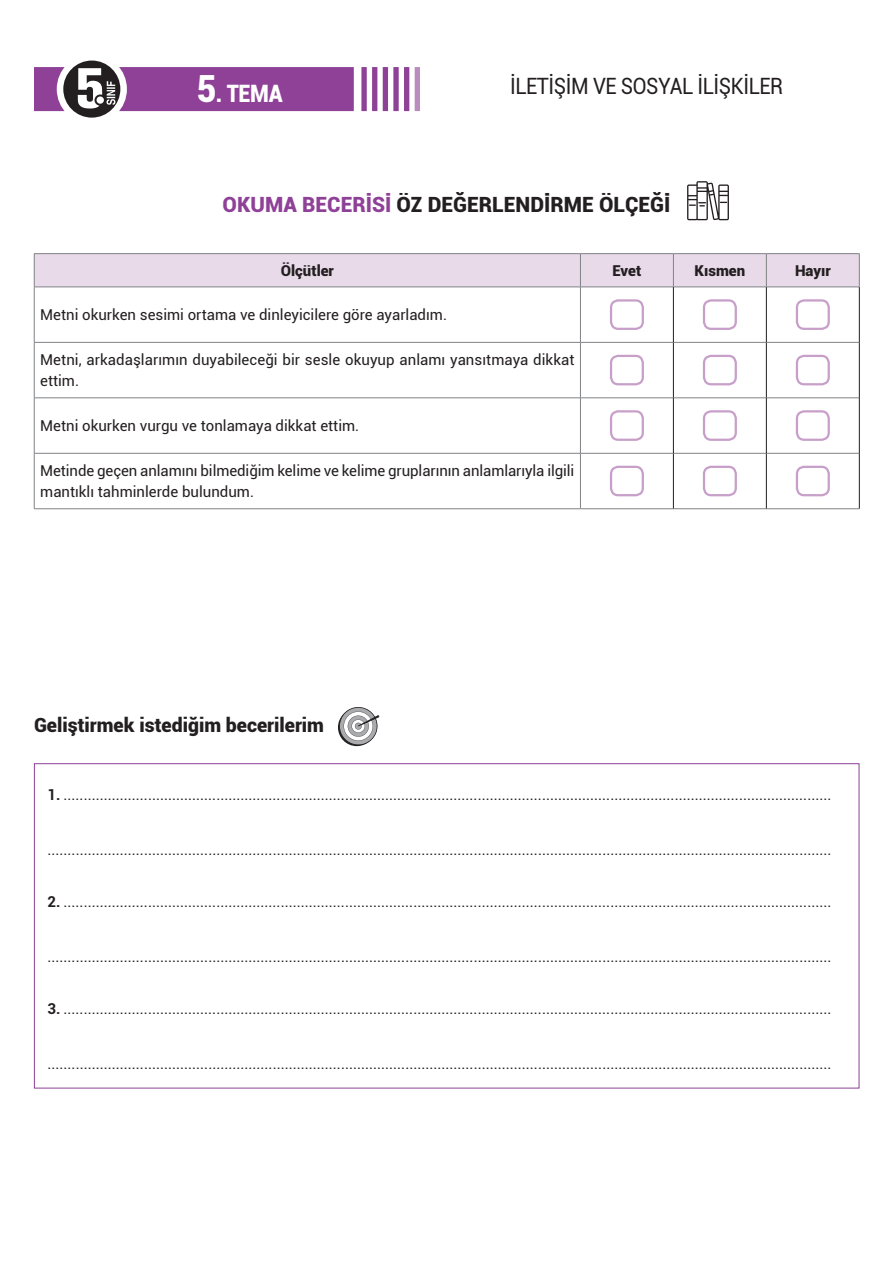
<style>
.page{position:relative;width:893px;height:1263px;background:#fff}
.page>*{position:absolute;margin:0;border:0;box-sizing:border-box;transform-origin:0 0}
.t1{font:900 24px "Roboto";color:#fff;scale:.9 1}
.t2{font:22.5px "Roboto";letter-spacing:-.02em;color:#231f20;scale:.9 1}
.t3{font:900 21px "Roboto";color:#231f20}
.t4{font:900 19.5px "Roboto";color:#231f20}
.t5{font:15px/21px "Roboto";color:#231f20}
.t6{font:900 15px "Roboto";color:#231f20}
.s1{font-size:37.5px}
.s2{color:#8e4197}
.s3{font-weight:700}
</style>
<div class="page">
<div style="left:35px;top:254px;width:824px;height:33px;background:#e9daea"></div>
<svg style="left:35px;top:288px;width:824px;height:220px"></svg>
<hr style="left:34px;top:253px;width:546px;height:1px;background:#808285">
<hr style="left:34px;top:254px;width:1px;height:33px;background:#808285">
<hr style="left:580px;top:253px;width:93px;height:1px;background:#808285">
<hr style="left:580px;top:254px;width:1px;height:33px;background:#808285">
<hr style="left:673px;top:253px;width:93px;height:1px;background:#808285">
<hr style="left:673px;top:254px;width:1px;height:33px;background:#808285">
<hr style="left:766px;top:253px;width:93px;height:1px;background:#808285">
<hr style="left:766px;top:254px;width:1px;height:33px;background:#808285">
<hr style="left:859px;top:254px;width:1px;height:33px;background:#808285">
<hr style="left:34px;top:287px;width:546px;height:1px;background:#808285">
<hr style="left:580px;top:287px;width:93px;height:1px;background:#808285">
<hr style="left:580px;top:287px;width:1px;height:55px;background:#808285">
<hr style="left:673px;top:287px;width:93px;height:1px;background:#808285">
<hr style="left:766px;top:287px;width:93px;height:1px;background:#808285">
<hr style="left:34px;top:342px;width:546px;height:1px;background:#808285">
<hr style="left:580px;top:342px;width:93px;height:1px;background:#808285">
<hr style="left:580px;top:343px;width:1px;height:55px;background:#808285">
<hr style="left:673px;top:342px;width:93px;height:1px;background:#808285">
<hr style="left:766px;top:342px;width:93px;height:1px;background:#808285">
<hr style="left:34px;top:398px;width:546px;height:1px;background:#808285">
<hr style="left:580px;top:398px;width:93px;height:1px;background:#808285">
<hr style="left:580px;top:398px;width:1px;height:55px;background:#808285">
<hr style="left:673px;top:398px;width:93px;height:1px;background:#808285">
<hr style="left:766px;top:398px;width:93px;height:1px;background:#808285">
<hr style="left:34px;top:453px;width:546px;height:1px;background:#808285">
<hr style="left:580px;top:453px;width:93px;height:1px;background:#808285">
<hr style="left:580px;top:453px;width:1px;height:55px;background:#808285">
<hr style="left:673px;top:453px;width:93px;height:1px;background:#808285">
<hr style="left:766px;top:453px;width:93px;height:1px;background:#808285">
<hr style="left:34px;top:508px;width:546px;height:1px;background:#808285">
<hr style="left:580px;top:508px;width:93px;height:1px;background:#808285">
<hr style="left:673px;top:508px;width:93px;height:1px;background:#808285">
<hr style="left:766px;top:508px;width:93px;height:1px;background:#808285">
<hr style="left:673px;top:287px;width:1px;height:55px;background:#231f20">
<hr style="left:766px;top:287px;width:1px;height:55px;background:#231f20">
<hr style="left:859px;top:287px;width:1px;height:55px;background:#231f20">
<hr style="left:673px;top:343px;width:1px;height:55px;background:#231f20">
<hr style="left:766px;top:343px;width:1px;height:55px;background:#231f20">
<hr style="left:859px;top:342px;width:1px;height:56px;background:#231f20">
<hr style="left:673px;top:398px;width:1px;height:55px;background:#231f20">
<hr style="left:766px;top:398px;width:1px;height:55px;background:#231f20">
<hr style="left:859px;top:398px;width:1px;height:55px;background:#231f20">
<hr style="left:673px;top:453px;width:1px;height:55px;background:#231f20">
<hr style="left:766px;top:453px;width:1px;height:55px;background:#231f20">
<hr style="left:859px;top:453px;width:1px;height:55px;background:#231f20">
<hr style="left:34px;top:287px;width:1px;height:55px;background:#808285">
<hr style="left:34px;top:343px;width:1px;height:55px;background:#808285">
<hr style="left:34px;top:398px;width:1px;height:55px;background:#808285">
<hr style="left:34px;top:453px;width:1px;height:55px;background:#808285">
<div style="left:611px;top:300px;width:32px;height:29px;background:#fff;border-radius:7px"></div>
<div style="left:610px;top:299px;width:34px;height:31px;border:2px solid #c79fc9;border-radius:7px"></div>
<div style="left:704px;top:300px;width:32px;height:29px;background:#fff;border-radius:7px"></div>
<div style="left:703px;top:299px;width:34px;height:31px;border:2px solid #c79fc9;border-radius:7px"></div>
<div style="left:797px;top:300px;width:32px;height:29px;background:#fff;border-radius:7px"></div>
<div style="left:796px;top:299px;width:34px;height:31px;border:2px solid #c79fc9;border-radius:7px"></div>
<div style="left:611px;top:356px;width:32px;height:28px;background:#fff;border-radius:7px"></div>
<div style="left:610px;top:355px;width:34px;height:30px;border:2px solid #c79fc9;border-radius:7px"></div>
<div style="left:704px;top:356px;width:32px;height:28px;background:#fff;border-radius:7px"></div>
<div style="left:703px;top:355px;width:34px;height:30px;border:2px solid #c79fc9;border-radius:7px"></div>
<div style="left:797px;top:356px;width:32px;height:28px;background:#fff;border-radius:7px"></div>
<div style="left:796px;top:355px;width:34px;height:30px;border:2px solid #c79fc9;border-radius:7px"></div>
<div style="left:611px;top:411px;width:32px;height:29px;background:#fff;border-radius:7px"></div>
<div style="left:610px;top:410px;width:34px;height:31px;border:2px solid #c79fc9;border-radius:7px"></div>
<div style="left:704px;top:411px;width:32px;height:29px;background:#fff;border-radius:7px"></div>
<div style="left:703px;top:410px;width:34px;height:31px;border:2px solid #c79fc9;border-radius:7px"></div>
<div style="left:797px;top:411px;width:32px;height:29px;background:#fff;border-radius:7px"></div>
<div style="left:796px;top:410px;width:34px;height:31px;border:2px solid #c79fc9;border-radius:7px"></div>
<div style="left:611px;top:467px;width:32px;height:28px;background:#fff;border-radius:7px"></div>
<div style="left:610px;top:466px;width:34px;height:30px;border:2px solid #c79fc9;border-radius:7px"></div>
<div style="left:704px;top:467px;width:32px;height:28px;background:#fff;border-radius:7px"></div>
<div style="left:703px;top:466px;width:34px;height:30px;border:2px solid #c79fc9;border-radius:7px"></div>
<div style="left:797px;top:467px;width:32px;height:28px;background:#fff;border-radius:7px"></div>
<div style="left:796px;top:466px;width:34px;height:30px;border:2px solid #c79fc9;border-radius:7px"></div>
<div style="left:34px;top:67px;width:320px;height:44px;background:#8e4197;border:2px solid #8e4197"></div>
<svg style="left:361px;top:67px;width:6px;height:44px"></svg>
<div style="left:383px;top:67px;width:5px;height:44px;background:#8e4197"></div>
<div style="left:404px;top:67px;width:5px;height:44px;background:#8e4197"></div>
<svg style="left:372px;top:67px;width:5px;height:44px"></svg>
<svg style="left:393px;top:67px;width:6px;height:44px"></svg>
<div style="left:415px;top:67px;width:5px;height:44px;background:#bb8cbf"></div>
<div style="left:57px;top:54px;width:70px;height:70px;background:#fff;border-radius:50%"></div>
<div style="left:63px;top:61px;width:57px;height:57px;background:#231f20;border-radius:50%"></div>
<svg style="left:78px;top:68px;width:37px;height:40px"></svg>
<div style="left:97px;top:96px;width:7px;height:8px;background:#fff;border-radius:50%"></div>
<svg style="left:687px;top:181px;width:42px;height:39px"></svg>
<svg style="left:338px;top:709px;width:38px;height:37px"></svg>
<svg style="left:339px;top:707px;width:40px;height:38px"></svg>
<h1 class="t1" style="left:197px;top:77px;width:97px"><span class="s1">5</span>. TEMA</h1>
<h2 class="t2" style="left:510px;top:71px;width:305px">İLETİŞİM VE SOSYAL İLİŞKİLER</h2>
<h3 class="t3" style="left:223px;top:190px;width:449px"><span class="s2">OKUMA BECERİSİ</span> ÖZ DEĞERLENDİRME ÖLÇEĞİ</h3>
<p class="t6" style="left:281px;top:260px;width:55px">Ölçütler</p>
<p class="t6" style="left:612px;top:260px;width:30px">Evet</p>
<p class="t6" style="left:694px;top:260px;width:52px">Kısmen</p>
<p class="t6" style="left:795px;top:260px;width:37px">Hayır</p>
<p class="t5" style="left:40px;top:304px;width:408px">Metni okurken sesimi ortama ve dinleyicilere göre ayarladım.</p>
<p class="t5" style="left:40px;top:349px;width:536px">Metni, arkadaşlarımın duyabileceği bir sesle okuyup anlamı yansıtmaya dikkat ettim.</p>
<p class="t5" style="left:40px;top:415px;width:320px">Metni okurken vurgu ve tonlamaya dikkat ettim.</p>
<p class="t5" style="left:40px;top:460px;width:536px">Metinde geçen anlamını bilmediğim kelime ve kelime gruplarının anlamlarıyla ilgili mantıklı tahminlerde bulundum.</p>
<h3 class="t4" style="left:34px;top:711px;width:292px">Geliştirmek istediğim becerilerim</h3>
<p class="t5" style="left:48px;top:783px;width:785px"><span class="s3">1.</span> ...............................................................................................................................................................................................</p>
<p class="t5" style="left:48px;top:839px;width:785px">...................................................................................................................................................................................................</p>
<p class="t5" style="left:48px;top:890px;width:785px"><span class="s3">2.</span> ...............................................................................................................................................................................................</p>
<p class="t5" style="left:48px;top:946px;width:785px">...................................................................................................................................................................................................</p>
<p class="t5" style="left:48px;top:997px;width:785px"><span class="s3">3.</span> ...............................................................................................................................................................................................</p>
<p class="t5" style="left:48px;top:1053px;width:785px">...................................................................................................................................................................................................</p>
</div>
